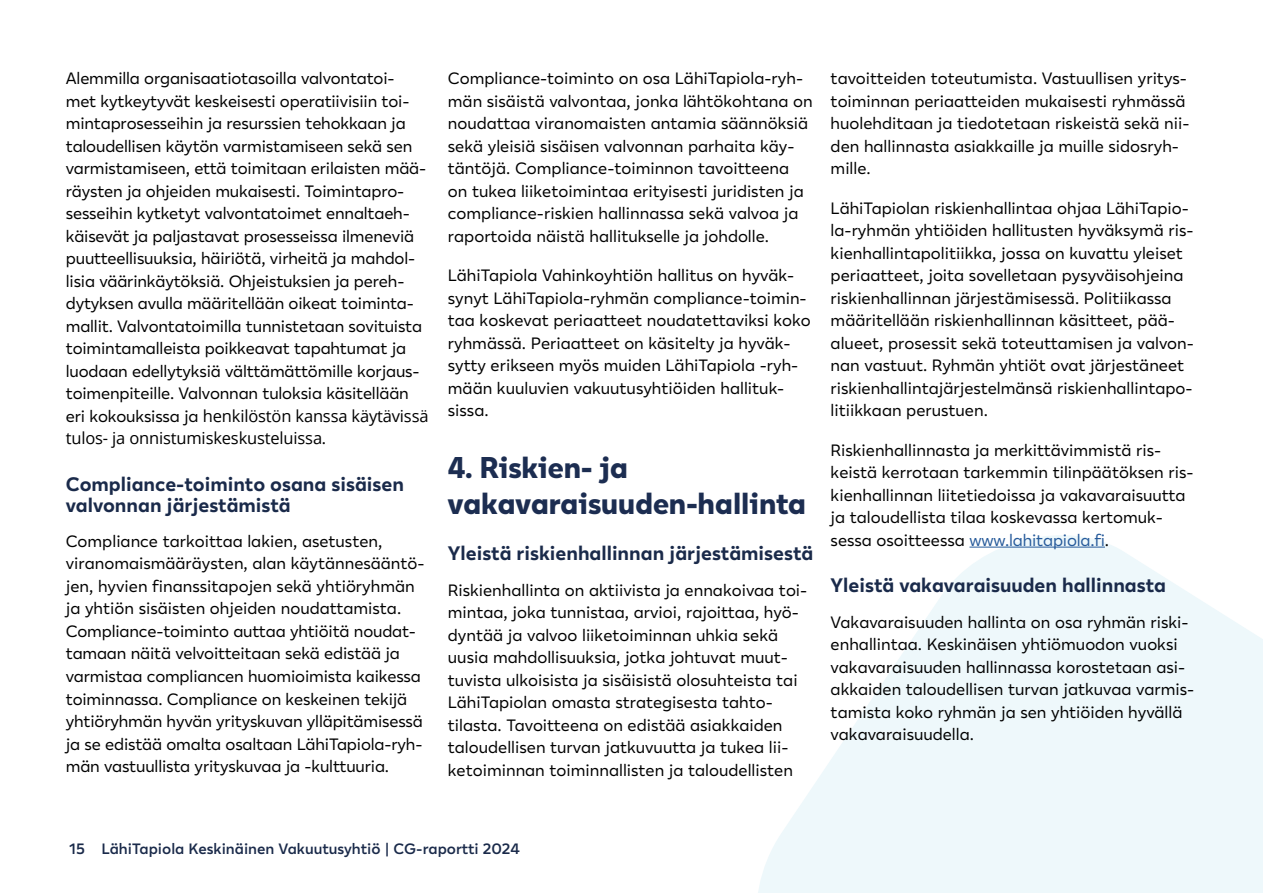
<style>
.page{position:relative;width:1263px;height:893px;background:#fff}
.page>*{position:absolute;margin:0;border:0;box-sizing:border-box;transform-origin:0 0}
.H2_otsikko{font:800 30px/36px "Lahi Tapiola Sans";color:#1c2d51}
.H3_väliotsikko{font:700 19.5px/21px "Lahi Tapiola Sans";color:#1a2a4a}
.leipis{font:16.5px/22.5px "Lahi Tapiola Sans";color:#000}
.t1{font:600 15px "Lahi Tapiola Sans";color:#1a2a4a}
.s1{font-family:"Open Sans"}
.s2{color:#275b9b}
</style>
<div class="page">
<svg style="left:758px;top:535px;width:505px;height:358px;fill:#eef8fb"></svg>
<hr style="left:969px;top:547px;width:136px;height:1px;background:#275b9b">
<p class="leipis" style="left:66px;top:66px;width:364px">Alemmilla organisaatiotasoilla valvontatoi&shy;met kytkeytyvät keskeisesti operatiivisiin toi&shy;mintaprosesseihin ja resurssien tehokkaan ja taloudellisen käytön varmistamiseen sekä sen varmistamiseen, että toimitaan erilaisten mää&shy;räysten ja ohjeiden mukaisesti. Toimintapro&shy;sesseihin kytketyt valvontatoimet ennaltaeh&shy;käisevät ja paljastavat prosesseissa ilmeneviä puutteellisuuksia, häiriötä, virheitä ja mahdol&shy;lisia väärinkäytöksiä. Ohjeistuksien ja pereh&shy;dytyksen avulla määritellään oikeat toiminta&shy;mallit. Valvontatoimilla tunnistetaan sovituista toimintamalleista poikkeavat tapahtumat ja luodaan edellytyksiä välttämättömille korjaus&shy;toimenpiteille. Valvonnan tuloksia käsitellään eri kokouksissa ja <span class="s1">henkilöstön kanssa käytävissä tulos- ja onnistumiskeskusteluissa</span>.</p>
<h3 class="H3_väliotsikko" style="left:66px;top:472px;width:340px">Compliance-toiminto osana sisäisen valvonnan järjestämistä</h3>
<p class="leipis" style="left:66px;top:529px;width:360px">Compliance tarkoittaa lakien, asetusten, viranomaismääräysten, alan käytännesääntö&shy;jen, hyvien finanssitapojen sekä yhtiöryhmän ja yhtiön sisäisten ohjeiden noudattamista.<br>Compliance-toiminto auttaa yhtiöitä noudat&shy;tamaan näitä velvoitteitaan sekä edistää ja varmistaa compliancen huomioimista kaikessa toiminnassa. Compliance on keskeinen tekijä yhtiöryhmän hyvän yrityskuvan ylläpitämisessä ja se edistää omalta osaltaan LähiTapiola-ryh&shy;män vastuullista yrityskuvaa ja -kulttuuria.</p>
<p class="leipis" style="left:448px;top:66px;width:366px">Compliance-toiminto on osa LähiTapiola-ryh&shy;män sisäistä valvontaa, jonka lähtökohtana on noudattaa viranomaisten antamia säännöksiä sekä yleisiä sisäisen valvonnan parhaita käy&shy;täntöjä. Compliance-toiminnon tavoitteena on tukea liiketoimintaa erityisesti juridisten ja compliance-riskien hallinnassa sekä valvoa ja raportoida näistä hallitukselle ja johdolle.</p>
<p class="leipis" style="left:448px;top:263px;width:364px">LähiTapiola Vahinkoyhtiön hallitus on hyväk&shy;synyt LähiTapiola-ryhmän compliance-toimin&shy;taa koskevat periaatteet noudatettaviksi koko ryhmässä. Periaatteet on käsitelty ja hyväk&shy;sytty erikseen myös muiden LähiTapiola -ryh&shy;mään kuuluvien vakuutusyhtiöiden hallituk&shy;sissa.</p>
<h2 class="H2_otsikko" style="left:448px;top:446px;width:360px">4. Riskien- ja vakavaraisuuden-hallinta</h2>
<h3 class="H3_väliotsikko" style="left:448px;top:542px;width:367px">Yleistä riskienhallinnan järjestämisestä</h3>
<p class="leipis" style="left:448px;top:577px;width:361px">Riskienhallinta on aktiivista ja ennakoivaa toi&shy;mintaa, joka tunnistaa, arvioi, rajoittaa, hyö&shy;dyntää ja valvoo liiketoiminnan uhkia sekä uusia mahdollisuuksia, jotka johtuvat muut&shy;tuvista ulkoisista ja sisäisistä olosuhteista tai LähiTapiolan omasta strategisesta tahto&shy;tilasta. Tavoitteena on edistää asiakkaiden taloudellisen turvan jatkuvuutta ja tukea lii&shy;ketoiminnan toiminnallisten ja taloudellisten</p>
<p class="leipis" style="left:831px;top:66px;width:360px">tavoitteiden toteutumista. Vastuullisen yritys&shy;toiminnan periaatteiden mukaisesti ryhmässä huolehditaan ja tiedotetaan riskeistä sekä nii&shy;den hallinnasta asiakkaille ja muille sidosryh&shy;mille.</p>
<p class="leipis" style="left:831px;top:196px;width:365px">LähiTapiolan riskienhallintaa ohjaa LähiTapio&shy;la-ryhmän yhtiöiden hallitusten hyväksymä ris&shy;kienhallintapolitiikka, jossa on kuvattu yleiset periaatteet, joita sovelletaan pysyväisohjeina riskienhallinnan järjestämisessä. Politiikassa määritellään riskienhallinnan käsitteet, pää&shy;alueet, prosessit sekä toteuttamisen ja valvon&shy;nan vastuut. Ryhmän yhtiöt ovat järjestäneet riskienhallintajärjestelmänsä riskienhallintapo&shy;litiikkaan perustuen.</p>
<p class="leipis" style="left:831px;top:438px;width:364px">Riskienhallinnasta ja merkittävimmistä ris&shy;keistä kerrotaan tarkemmin tilinpäätöksen ris&shy;kienhallinnan liitetiedoissa ja vakavaraisuutta ja taloudellista tilaa koskevassa kertomuk&shy;sessa osoitteessa <span class="s2">www.lahitapiola.fi</span>.</p>
<h3 class="H3_väliotsikko" style="left:831px;top:574px;width:337px">Yleistä vakavaraisuuden hallinnasta</h3>
<p class="leipis" style="left:831px;top:609px;width:365px">Vakavaraisuuden hallinta on osa ryhmän riski&shy;enhallintaa. Keskinäisen yhtiömuodon vuoksi vakavaraisuuden hallinnassa korostetaan asi&shy;akkaiden taloudellisen turvan jatkuvaa varmis&shy;tamista koko ryhmän ja sen yhtiöiden hyvällä vakavaraisuudella.</p>
<p class="t1" style="left:69px;top:837px;width:452px">15 LähiTapiola Keskinäinen Vakuutusyhtiö | CG-raportti 2024</p>
</div>
